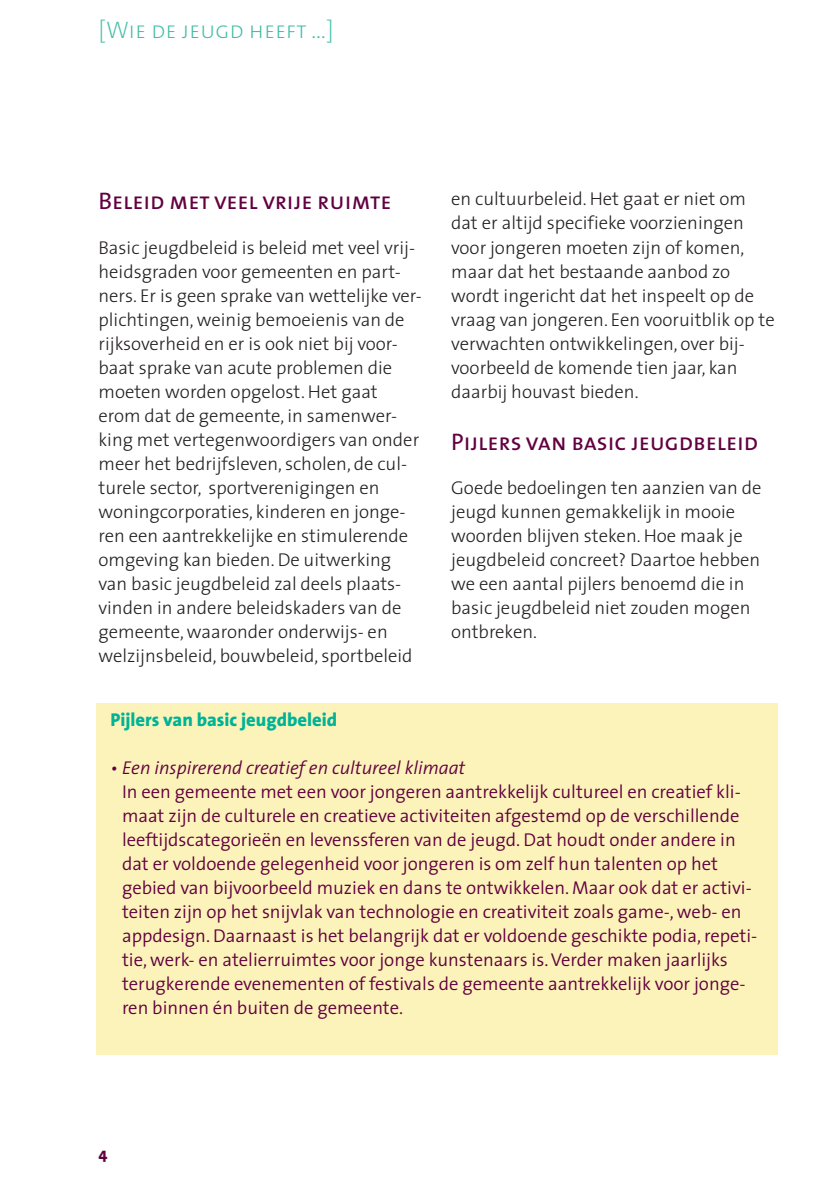
<style>
.page{position:relative;width:840px;height:1191px;background:#fff}
.page>*{position:absolute;margin:0;border:0;box-sizing:border-box;transform-origin:0 0}
.t1{font:24px "The Sans Caps";color:#62003f}
.t2{font:24px "The Sans Extra Light Caps";color:#44bea8}
.t3{font:300 18.6px/24px "The Sans";color:#231f20}
.t4{font:300 18.6px/24px "The Sans";color:#62003f}
.t5{font:italic 300 18.6px "The Sans";color:#62003f}
.t6{font:800 18.6px "The Sans";color:#00b296}
.t7{font:800 16px "The Sans";color:#62003f}
</style>
<div class="page">
<div style="left:96px;top:752px;width:681px;height:302px;background:#fcf3ba"></div>
<div style="left:96px;top:703px;width:681px;height:55px;background:#fcf3ba"></div>
<p class="t2" style="left:98px;top:16px;width:236px">[Wie de jeugd heeft …]</p>
<p class="t1" style="left:98px;top:187px;width:294px">Beleid met veel vrije ruimte</p>
<p class="t3" style="left:98px;top:237px;width:325px">Basic jeugdbeleid is beleid met veel vrij&shy;heidsgraden voor gemeenten en part&shy;ners. Er is geen sprake van wettelijke ver&shy;plichtingen, weinig bemoeienis van de rijksoverheid en er is ook niet bij voor&shy;baat sprake van acute problemen die moeten worden opgelost. Het gaat erom dat de gemeente, in samenwer&shy;king met vertegenwoordigers van onder meer het bedrijfsleven, scholen, de cul&shy;turele sector, sportverenigingen en woningcorporaties, kinderen en jonge&shy;ren een aantrekkelijke en stimulerende omgeving kan bieden. De uitwerking van basic jeugdbeleid zal deels plaats&shy;vinden in andere beleidskaders van de gemeente, waaronder onderwijs- en welzijnsbeleid, bouwbeleid, sportbeleid</p>
<p class="t6" style="left:110px;top:712px;width:228px">Pijlers van basic jeugdbeleid</p>
<p class="t3" style="left:451px;top:189px;width:325px">en cultuurbeleid. Het gaat er niet om dat er altijd specifieke voorzieningen voor jongeren moeten zijn of komen, maar dat het bestaande aanbod zo wordt ingericht dat het inspeelt op de vraag van jongeren. Een vooruitblik op te verwachten ontwikkelingen, over bij&shy;voorbeeld de komende tien jaar, kan daarbij houvast bieden.</p>
<p class="t1" style="left:451px;top:427px;width:308px">Pijlers van basic jeugdbeleid</p>
<p class="t3" style="left:451px;top:477px;width:311px">Goede bedoelingen ten aanzien van de jeugd kunnen gemakkelijk in mooie woorden blijven steken. Hoe maak je jeugdbeleid concreet? Daartoe hebben we een aantal pijlers benoemd die in basic jeugdbeleid niet zouden mogen ontbreken.</p>
<p class="t5" style="left:110px;top:760px;width:356px">• Een inspirerend creatief en cultureel klimaat</p>
<p class="t4" style="left:122px;top:781px;width:636px">In een gemeente met een voor jongeren aantrekkelijk cultureel en creatief kli&shy;maat zijn de culturele en creatieve activiteiten afgestemd op de verschillende leeftijdscategorieën en levenssferen van de jeugd. Dat houdt onder andere in dat er voldoende gelegenheid voor jongeren is om zelf hun talenten op het gebied van bijvoorbeeld muziek en dans te ontwikkelen. Maar ook dat er activi&shy;teiten zijn op het snijvlak van technologie en creativiteit zoals game-, web- en appdesign. Daarnaast is het belangrijk dat er voldoende geschikte podia, repeti&shy;tie, werk- en atelierruimtes voor jonge kunstenaars is. Verder maken jaarlijks terugkerende evenementen of festivals de gemeente aantrekkelijk voor jonge&shy;ren binnen én buiten de gemeente.</p>
<p class="t7" style="left:98px;top:1147px;width:10px">4</p>
</div>
